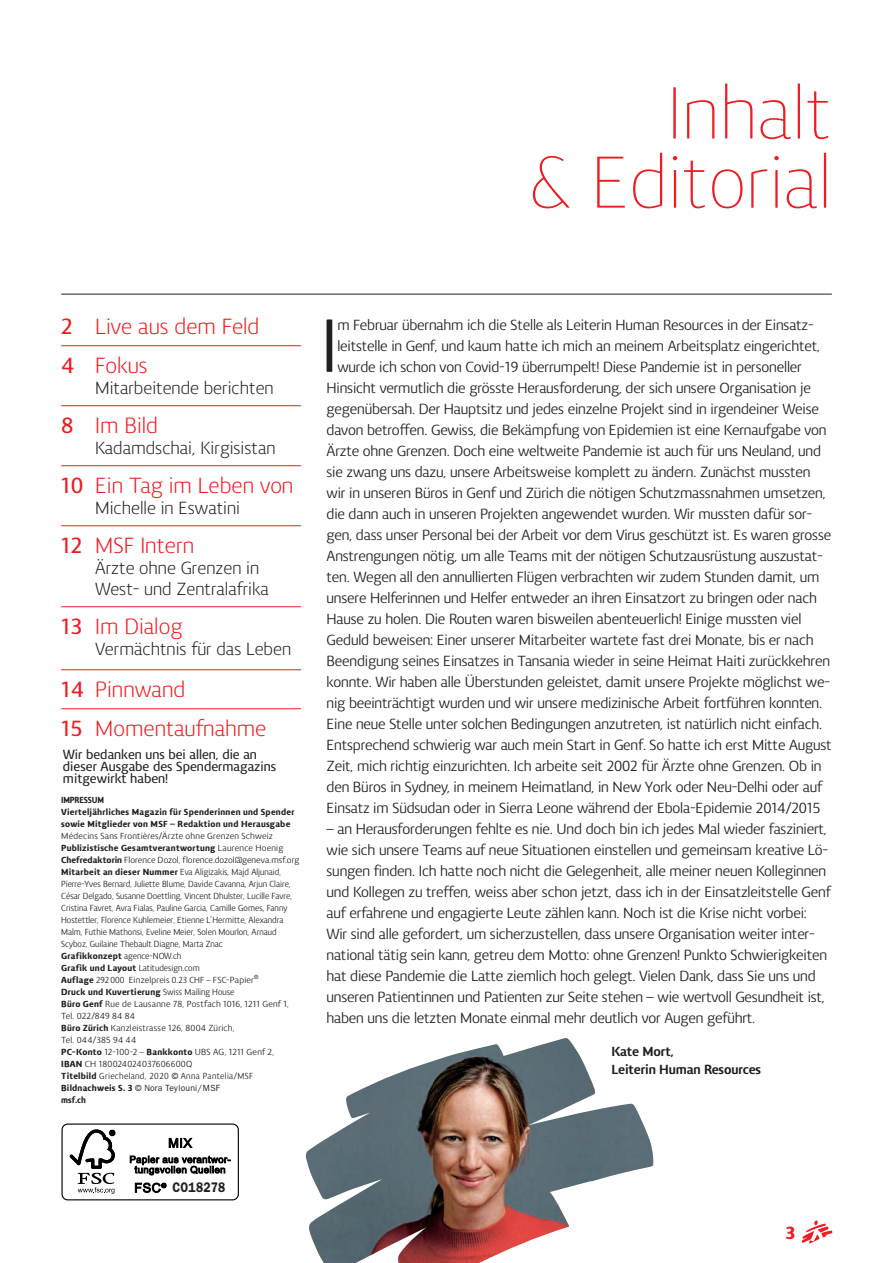
<style>
.page{position:relative;width:893px;height:1263px;background:#fff}
.page>*{position:absolute;margin:0;border:0;box-sizing:border-box;transform-origin:0 0}
.t1{font:500 76.5px "Vitali Neue";color:#231f20}
.t2{font:300 75px/69.3px "Vitali Neue";color:#ee1d23;text-align:right}
.t3{font:22.5px/39px "Vitali Neue";color:#ee1d23}
.t4{font:18px/21px "Vitali Neue";color:#231f20}
.t5{font:900 18px "Vitali Neue";color:#ee1d23}
.t6{font:500 15px/21px "Vitali Neue";letter-spacing:-.01em;color:#231f20}
.t7{font:600 13.95px "Franklin Gothic";letter-spacing:.025em;color:#231f20;scale:.85 1}
.t8{font:600 13.5px/12px "Vitali Neue";color:#231f20}
.t9{font:800 13.5px/18px "Vitali Neue";letter-spacing:-.01em;color:#231f20}
.t10{font:500 9px/12px "Vitali Neue";color:#231f20}
.t11{font:900 9px/12px "Vitali Neue";letter-spacing:.02em;color:#231f20;scale:.89 1}
.t12{font:9px "Franklin Gothic";letter-spacing:.015em;color:#231f20;scale:.95 1}
.t13{font:900 9px "Vitali Neue";letter-spacing:.02em;color:#231f20;scale:.95 1}
.s1{font-weight:600}
.s2{font-weight:900}
.s3{font-family:"Franklin Gothic";font-weight:400}
.s4{font-family:"Vitali Neue";font-weight:900}
</style>
<div class="page">
<svg style="left:802px;top:1220px;width:30px;height:23px"></svg>
<hr style="left:61px;top:294px;width:771px;height:1px;background:#231f20">
<img style="left:305px;top:1038px;width:349px;height:225px">
<hr style="left:61px;top:345px;width:240px;height:1px;background:#ee1d23">
<hr style="left:61px;top:405px;width:240px;height:1px;background:#ee1d23">
<hr style="left:61px;top:465px;width:240px;height:1px;background:#ee1d23">
<hr style="left:61px;top:525px;width:240px;height:1px;background:#ee1d23">
<hr style="left:61px;top:606px;width:240px;height:1px;background:#ee1d23">
<hr style="left:61px;top:669px;width:240px;height:1px;background:#ee1d23">
<hr style="left:61px;top:708px;width:240px;height:1px;background:#ee1d23">
<div style="left:61px;top:1124px;width:178px;height:76px;border:1px solid #000;border-radius:6px"></div>
<svg style="left:69px;top:1129px;width:46px;height:65px"></svg>
<svg style="left:169px;top:1137px;width:24px;height:11px"></svg>
<svg style="left:130px;top:1155px;width:101px;height:20px"></svg>
<svg style="left:135px;top:1182px;width:32px;height:11px"></svg>
<h2 class="t2" style="left:529px;top:79px;width:305px">Inhalt<br>&amp; Editorial</h2>
<h3 class="t3" style="left:61px;top:307px;width:200px"><span class="s1">2</span> Live aus dem Feld<br><span class="s1">4</span> Fokus</h3>
<p class="t4" style="left:95px;top:377px;width:180px">Mitarbeitende berichten</p>
<h3 class="t3" style="left:61px;top:406px;width:98px"><span class="s1">8</span> Im Bild</h3>
<p class="t4" style="left:95px;top:437px;width:182px">Kadamdschai, Kirgisistan</p>
<h3 class="t3" style="left:61px;top:466px;width:234px"><span class="s1">10</span> Ein Tag im Leben von</h3>
<p class="t4" style="left:95px;top:497px;width:146px">Michelle in Eswatini</p>
<h3 class="t3" style="left:61px;top:526px;width:135px"><span class="s1">12</span> MSF Intern</h3>
<p class="t4" style="left:95px;top:557px;width:175px">Ärzte ohne Grenzen in<br>West- und Zentralafrika</p>
<h3 class="t3" style="left:61px;top:607px;width:123px"><span class="s1">13</span> Im Dialog</h3>
<p class="t4" style="left:95px;top:638px;width:197px">Vermächtnis für das Leben</p>
<h3 class="t3" style="left:61px;top:670px;width:207px"><span class="s1">14</span> Pinnwand<br><span class="s1">15</span> Momentaufnahme</h3>
<p class="t8" style="left:63px;top:749px;width:215px">Wir bedanken uns bei allen, die an dieser Ausgabe des Spendermagazins mitgewirkt haben!</p>
<p class="t11" style="left:61px;top:794px;width:264px">IMPRESSUM<br>Vierteljährliches Magazin für Spenderinnen und Spender sowie Mitglieder von MSF – Redaktion und Herausgabe</p>
<p class="t10" style="left:61px;top:830px;width:240px">Médecins Sans Frontières/Ärzte ohne Grenzen Schweiz <span class="s2">Publizistische Gesamtverantwortung</span> Laurence Hoenig <span class="s2">Chefredaktorin</span> Florence Dozol, florence.dozol@geneva.msf.org <span class="s2">Mitarbeit an dieser Nummer</span> Eva Aligizakis, Majd Aljunaid, Pierre-Yves Bernard, Juliette Blume, Davide Cavanna, Arjun Claire, César Delgado, Susanne Doettling, Vincent Dhulster, Lucille Favre, Cristina Favret, Avra Fialas, Pauline Garcia, Camille Gomes, Fanny Hostettler, Florence Kuhlemeier, Etienne L’Hermitte, Alexandra Malm, Futhie Mathonsi, Eveline Meier, Solen Mourlon, Arnaud Scyboz, Guilaine Thebault Diagne, Marta Znac<br><span class="s2">Grafikkonzept</span> agence-NOW.ch<br><span class="s2">Grafik und Layout</span> Latitudesign.com<br><span class="s2">Auflage</span> 292000 Einzelpreis 0.23 CHF – FSC-Papier<sup>®<br></sup><span class="s2">Druck und Kuvertierung</span> Swiss Mailing House<br><span class="s2">Büro Genf</span> Rue de Lausanne 78, Postfach 1016, 1211 Genf 1, Tel. 022/849 84 84<br><span class="s2">Büro Zürich</span> Kanzleistrasse 126, 8004 Zürich,<br>Tel. 044/385 94 44<br><span class="s2">PC-Konto</span> 12-100-2 – <span class="s2">Bankkonto</span> UBS AG, 1211 Genf 2,<br><span class="s2">IBAN</span> CH 180024024037606600Q<br><span class="s2">Titelbild</span> Griecheland, 2020 <span class="s3">©</span> Anna Pantelia/MSF</p>
<p class="t12" style="left:61px;top:1083px;width:169px"><span class="s4">Bildnachweis S. 3</span> © Nora Teylouni/MSF</p>
<p class="t13" style="left:61px;top:1094px;width:28px">msf.ch</p>
<h1 class="t1" style="left:321px;top:302px;width:19px">I</h1>
<p class="t6" style="left:337px;top:314px;width:478px">m Februar übernahm ich die Stelle als Leiterin Human Resources in der Einsatz-</p>
<p class="t6" style="left:337px;top:335px;width:484px">leitstelle in Genf, und kaum hatte ich mich an meinem Arbeitsplatz eingerichtet,</p>
<p class="t6" style="left:337px;top:356px;width:466px">wurde ich schon von Covid-19 überrumpelt! Diese Pandemie ist in personeller</p>
<p class="t6" style="left:327px;top:377px;width:486px">Hinsicht vermutlich die grösste Herausforderung, der sich unsere Organisation je</p>
<p class="t6" style="left:327px;top:398px;width:494px">gegenübersah. Der Hauptsitz und jedes einzelne Projekt sind in irgendeiner Weise</p>
<p class="t6" style="left:327px;top:419px;width:501px">davon betroffen. Gewiss, die Bekämpfung von Epidemien ist eine Kernaufgabe von</p>
<p class="t6" style="left:327px;top:440px;width:496px">Ärzte ohne Grenzen. Doch eine weltweite Pandemie ist auch für uns Neuland, und</p>
<p class="t6" style="left:327px;top:461px;width:485px">sie zwang uns dazu, unsere Arbeitsweise komplett zu ändern. Zunächst mussten</p>
<p class="t6" style="left:327px;top:482px;width:501px">wir in unseren Büros in Genf und Zürich die nötigen Schutzmassnahmen umsetzen,</p>
<p class="t6" style="left:327px;top:503px;width:487px">die dann auch in unseren Projekten angewendet wurden. Wir mussten dafür sor-</p>
<p class="t6" style="left:327px;top:524px;width:506px">gen, dass unser Personal bei der Arbeit vor dem Virus geschützt ist. Es waren grosse</p>
<p class="t6" style="left:327px;top:545px;width:498px">Anstrengungen nötig, um alle Teams mit der nötigen Schutzausrüstung auszustat-</p>
<p class="t6" style="left:327px;top:566px;width:494px">ten. Wegen all den annullierten Flügen verbrachten wir zudem Stunden damit, um</p>
<p class="t6" style="left:327px;top:587px;width:492px">unsere Helferinnen und Helfer entweder an ihren Einsatzort zu bringen oder nach</p>
<p class="t6" style="left:327px;top:608px;width:476px">Hause zu holen. Die Routen waren bisweilen abenteuerlich! Einige mussten viel</p>
<p class="t6" style="left:327px;top:629px;width:488px">Geduld beweisen: Einer unserer Mitarbeiter wartete fast drei Monate, bis er nach</p>
<p class="t6" style="left:327px;top:650px;width:505px">Beendigung seines Einsatzes in Tansania wieder in seine Heimat Haiti zurückkehren</p>
<p class="t6" style="left:327px;top:671px;width:505px">konnte. Wir haben alle Überstunden geleistet, damit unsere Projekte möglichst we-</p>
<p class="t6" style="left:327px;top:692px;width:497px">nig beeinträchtigt wurden und wir unsere medizinische Arbeit fortführen konnten.</p>
<p class="t6" style="left:327px;top:713px;width:497px">Eine neue Stelle unter solchen Bedingungen anzutreten, ist natürlich nicht einfach.</p>
<p class="t6" style="left:327px;top:734px;width:507px">Entsprechend schwierig war auch mein Start in Genf. So hatte ich erst Mitte August</p>
<p class="t6" style="left:327px;top:755px;width:496px">Zeit, mich richtig einzurichten. Ich arbeite seit 2002 für Ärzte ohne Grenzen. Ob in</p>
<p class="t6" style="left:327px;top:776px;width:497px">den Büros in Sydney, in meinem Heimatland, in New York oder Neu-Delhi oder auf</p>
<p class="t6" style="left:327px;top:797px;width:496px">Einsatz im Südsudan oder in Sierra Leone während der Ebola-Epidemie 2014/2015</p>
<p class="t6" style="left:327px;top:818px;width:506px">– an Herausforderungen fehlte es nie. Und doch bin ich jedes Mal wieder fasziniert, wie sich unsere Teams auf neue Situationen einstellen und gemeinsam kreative Lö&shy;sungen finden. Ich hatte noch nicht die Gelegenheit, alle meiner neuen Kolleginnen und Kollegen zu treffen, weiss aber schon jetzt, dass ich in der Einsatzleitstelle Genf auf erfahrene und engagierte Leute zählen kann. Noch ist die Krise nicht vorbei:<br>Wir sind alle gefordert, um sicherzustellen, dass unsere Organisation weiter inter&shy;national tätig sein kann, getreu dem Motto: ohne Grenzen! Punkto Schwierigkeiten hat diese Pandemie die Latte ziemlich hoch gelegt. Vielen Dank, dass Sie uns und unseren Patientinnen und Patienten zur Seite stehen – wie wertvoll Gesundheit ist, haben uns die letzten Monate einmal mehr deutlich vor Augen geführt.</p>
<p class="t9" style="left:612px;top:1042px;width:151px">Kate Mort,<br>Leiterin Human Resources</p>
<p class="t7" style="left:172px;top:1179px;width:64px">CO18278</p>
<p class="t5" style="left:786px;top:1222px;width:11px">3</p>
</div>
